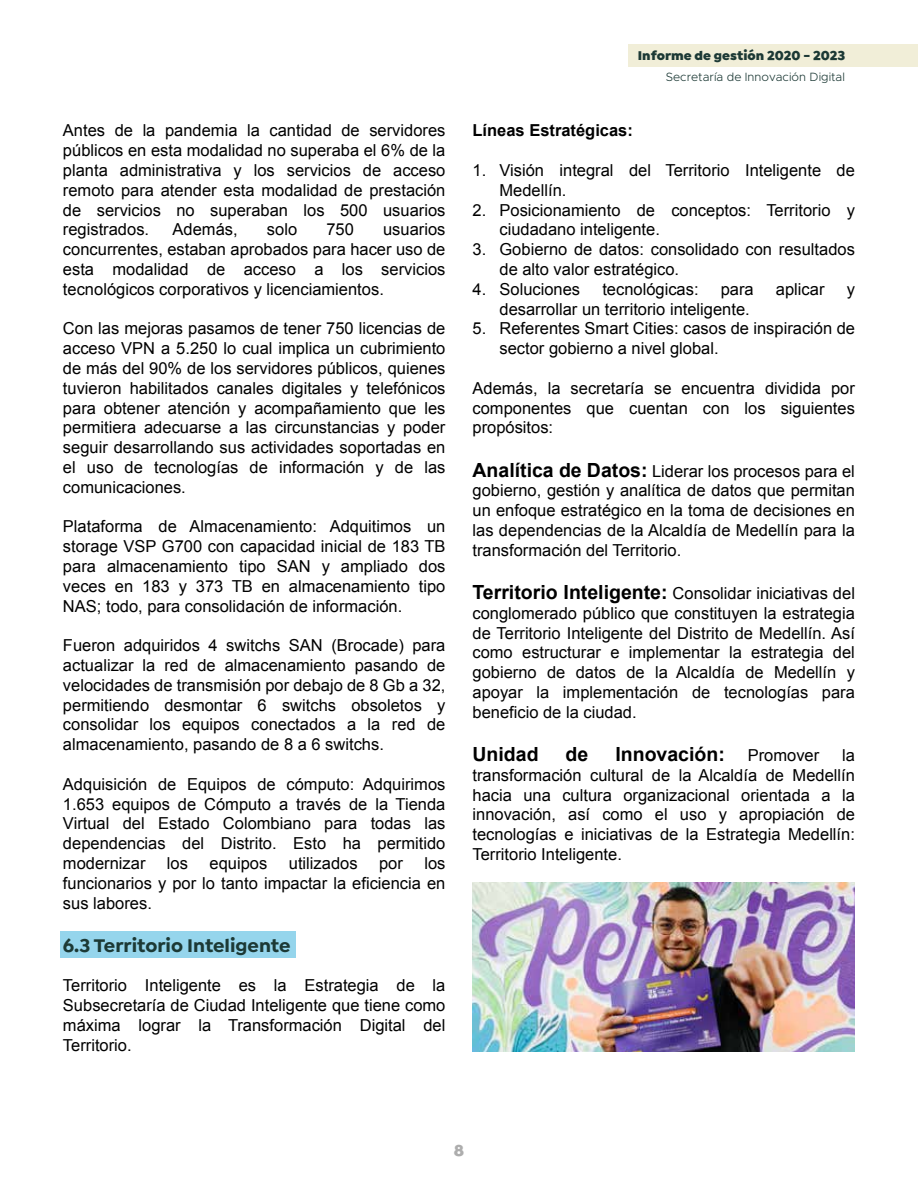
<style>
.page{position:relative;width:918px;height:1188px;background:#fff}
.page>*{position:absolute;margin:0;border:0;box-sizing:border-box;transform-origin:0 0}
.t1{font:700 19.5px "Isidora Sans";color:#1c3935}
.t2{font:700 19.5px "Arial";color:#000}
.t3{font:16.5px/19.8px "Arial";color:#000;text-align:justify}
.t4{font:700 16.5px "Arial";color:#000}
.t5{font:900 16.5px "Isidora Sans";color:#adadad}
.t6{font:900 13.5px "Isidora Sans";color:#1c3935}
.t7{font:300 12px "Metropolis";color:#1c3935}
.s1{font-weight:700;font-size:19.5px}
</style>
<div class="page">
<div style="left:60px;top:932px;width:236px;height:26px;background:#95d5ec"></div>
<img style="left:472px;top:882px;width:383px;height:170px">
<div style="left:628px;top:45px;width:290px;height:22px;background:#f1eed8"></div>
<p class="t3" style="left:63px;top:121px;width:384px">Antes de la pandemia la cantidad de servidores públicos en esta modalidad no superaba el 6% de la planta administrativa y los servicios de acceso remoto para atender esta modalidad de prestación de servicios no superaban los 500 usuarios registrados.</p>
<p class="t3" style="left:173px;top:220px;width:67px">Además,</p>
<p class="t3" style="left:267px;top:220px;width:32px">solo</p>
<p class="t3" style="left:326px;top:220px;width:29px">750</p>
<p class="t3" style="left:63px;top:220px;width:384px;text-indent:320px">usuarios concurrentes, estaban aprobados para hacer uso de esta modalidad de acceso a los servicios tecnológicos corporativos y licenciamientos.</p>
<p class="t3" style="left:63px;top:319px;width:384px">Con las mejoras pasamos de tener 750 licencias de acceso VPN a 5.250 lo cual implica un cubrimiento de más del 90% de los servidores públicos, quienes tuvieron habilitados canales digitales y telefónicos para obtener atención y acompañamiento que les permitiera adecuarse a las circunstancias y poder seguir desarrollando sus actividades soportadas en el uso de tecnologías de información y de las comunicaciones.</p>
<p class="t3" style="left:63px;top:517px;width:384px">Plataforma de Almacenamiento: Adquitimos un storage VSP G700 con capacidad inicial de 183 TB para almacenamiento tipo SAN y ampliado dos veces en 183 y 373 TB en almacenamiento tipo NAS; todo, para consolidación de información.</p>
<p class="t3" style="left:63px;top:636px;width:384px">Fueron adquiridos 4 switchs SAN (Brocade) para actualizar la red de almacenamiento pasando de velocidades de transmisión por debajo de 8 Gb a 32, permitiendo desmontar 6 switchs obsoletos y consolidar los equipos conectados a la red de almacenamiento, pasando de 8 a 6 switchs.</p>
<p class="t3" style="left:63px;top:774px;width:384px">Adquisición de Equipos de cómputo: Adquirimos 1.653 equipos de Cómputo a través de la Tienda Virtual del Estado Colombiano para todas las dependencias del Distrito. Esto ha permitido modernizar</p>
<p class="t3" style="left:63px;top:853px;width:384px;text-indent:361px">los funcionarios y por lo tanto impactar la eficiencia en sus labores.</p>
<p class="t1" style="left:63px;top:933px;width:229px">6.3 Territorio Inteligente</p>
<p class="t3" style="left:63px;top:976px;width:384px">Territorio Inteligente es la Estrategia de la Subsecretaría de Ciudad Inteligente que tiene como máxima lograr la Transformación Digital del Territorio.</p>
<p class="t3" style="left:167px;top:853px;width:23px">los</p>
<p class="t3" style="left:210px;top:853px;width:59px">equipos</p>
<p class="t3" style="left:289px;top:853px;width:70px">utilizados</p>
<p class="t3" style="left:379px;top:853px;width:25px">por</p>
<p class="t6" style="left:638px;top:47px;width:209px">Informe de gestión 2020 - 2023</p>
<p class="t7" style="left:666px;top:70px;width:181px">Secretaría de Innovación Digital</p>
<p class="t4" style="left:473px;top:120px;width:162px">Líneas Estratégicas:</p>
<p class="t3" style="left:499px;top:160px;width:357px;text-indent:-27px">1. Visión integral del Territorio Inteligente de<br>Medellín.</p>
<p class="t3" style="left:499px;top:200px;width:357px;text-indent:-27px">2. Posicionamiento de conceptos: Territorio y ciudadano inteligente.</p>
<p class="t3" style="left:499px;top:240px;width:357px;text-indent:-27px">3. Gobierno de datos: consolidado con resultados de alto valor estratégico.</p>
<p class="t3" style="left:473px;top:279px;width:109px">4. Soluciones</p>
<p class="t3" style="left:602px;top:279px;width:98px">tecnológicas:</p>
<p class="t3" style="left:721px;top:279px;width:35px">para</p>
<p class="t3" style="left:776px;top:279px;width:50px">aplicar</p>
<p class="t3" style="left:847px;top:279px;width:10px">y</p>
<p class="t3" style="left:499px;top:299px;width:252px">desarrollar un territorio inteligente.</p>
<p class="t3" style="left:499px;top:319px;width:357px;text-indent:-27px">5. Referentes Smart Cities: casos de inspiración de sector gobierno a nivel global.</p>
<p class="t3" style="left:473px;top:378px;width:384px">Además, la secretaría se encuentra dividida por componentes que cuentan con los siguientes propósitos:</p>
<p class="t3" style="left:472px;top:461px;width:384px"><span class="s1">Analítica de Datos:</span> Liderar los procesos para el gobierno, gestión y analítica de datos que permitan un enfoque estratégico en la toma de decisiones en las dependencias de la Alcaldía de Medellín para la transformación del Territorio.</p>
<p class="t3" style="left:472px;top:583px;width:384px"><span class="s1">Territorio Inteligente:</span> Consolidar iniciativas del conglomerado público que constituyen la estrategia de Territorio Inteligente del Distrito de Medellín. Así como estructurar e implementar la estrategia del gobierno de datos de la Alcaldía de Medellín y apoyar la implementación de tecnologías para beneficio de la ciudad.</p>
<p class="t2" style="left:472px;top:741px;width:68px">Unidad</p>
<p class="t2" style="left:566px;top:741px;width:24px">de</p>
<p class="t2" style="left:615px;top:741px;width:111px">Innovación:</p>
<p class="t3" style="left:748px;top:745px;width:73px">Promover</p>
<p class="t3" style="left:472px;top:745px;width:384px;text-indent:370px">la transformación cultural de la Alcaldía de Medellín hacia una cultura organizacional orientada a la innovación, así como el uso y apropiación de tecnologías e iniciativas de la Estrategia Medellín:<br>Territorio Inteligente.</p>
<p class="t5" style="left:454px;top:1140px;width:12px">8</p>
</div>
